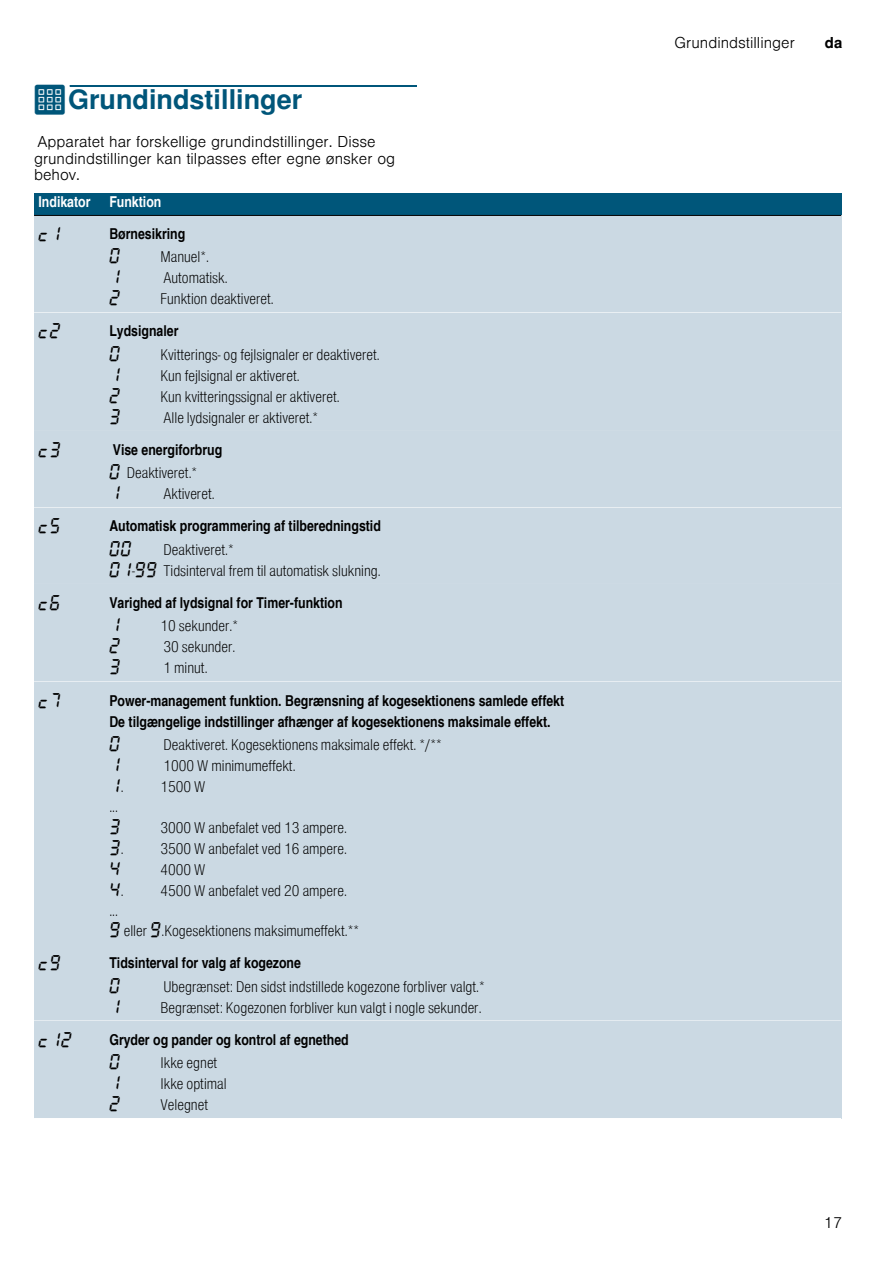
<style>
.page{position:relative;width:893px;height:1263px;background:#fff}
.page>*{position:absolute;margin:0;border:0;box-sizing:border-box;transform-origin:0 0}
.t1{font:700 27px "Nimbus San L";color:#00567a}
.t2{font:16.5px "BSH Symb All";color:#000}
.t3{font:15px/21px "Nimbus San L Lig Con";color:#000}
.t4{font:15px/21px "Nimbus San L Bol Con";color:#000}
.t5{font:300 15px/16.5px "Nimbus San L";color:#000}
.t6{font:15px "Nimbus San L Bol Con";color:#fff}
.t7{font:700 15px "Nimbus San L";color:#000}
.s1{font-family:"BSH Symb PG2";font-weight:400}
.s2{font-family:"BSH Symb All";font-size:16.5px}
.s3{font-family:"Nimbus San L Lig Con";font-size:15px}
</style>
<div class="page">
<div style="left:70px;top:85px;width:347px;height:2px;border:1px solid #00567a"></div>
<div style="left:34px;top:193px;width:71px;height:22px;background:#00567a"></div>
<div style="left:105px;top:193px;width:736px;height:22px;background:#00567a"></div>
<div style="left:34px;top:215px;width:71px;height:98px;background:#cbd9e3"></div>
<div style="left:105px;top:215px;width:736px;height:32px;background:#cbd9e3"></div>
<div style="left:105px;top:247px;width:736px;height:66px;background:#cbd9e3"></div>
<hr style="left:34px;top:215px;width:807px;height:1px;background:#000">
<hr style="left:34px;top:312px;width:807px;height:1px;background:#fff">
<div style="left:34px;top:313px;width:71px;height:118px;background:#cbd9e3"></div>
<div style="left:105px;top:313px;width:736px;height:31px;background:#cbd9e3"></div>
<div style="left:105px;top:344px;width:736px;height:87px;background:#cbd9e3"></div>
<div style="left:34px;top:431px;width:71px;height:77px;background:#cbd9e3"></div>
<div style="left:105px;top:431px;width:736px;height:32px;background:#cbd9e3"></div>
<div style="left:105px;top:463px;width:736px;height:45px;background:#cbd9e3"></div>
<hr style="left:34px;top:507px;width:807px;height:1px;background:#fff">
<div style="left:34px;top:508px;width:71px;height:76px;background:#cbd9e3"></div>
<div style="left:105px;top:508px;width:736px;height:31px;background:#cbd9e3"></div>
<div style="left:105px;top:539px;width:736px;height:45px;background:#cbd9e3"></div>
<div style="left:34px;top:584px;width:71px;height:98px;background:#cbd9e3"></div>
<div style="left:105px;top:584px;width:736px;height:32px;background:#cbd9e3"></div>
<div style="left:105px;top:616px;width:736px;height:66px;background:#cbd9e3"></div>
<hr style="left:34px;top:681px;width:807px;height:1px;background:#fff">
<div style="left:34px;top:682px;width:71px;height:262px;background:#cbd9e3"></div>
<div style="left:105px;top:682px;width:736px;height:52px;background:#cbd9e3"></div>
<div style="left:105px;top:734px;width:736px;height:210px;background:#cbd9e3"></div>
<div style="left:34px;top:944px;width:71px;height:77px;background:#cbd9e3"></div>
<div style="left:105px;top:944px;width:736px;height:32px;background:#cbd9e3"></div>
<div style="left:105px;top:976px;width:736px;height:45px;background:#cbd9e3"></div>
<hr style="left:34px;top:1020px;width:807px;height:1px;background:#fff">
<div style="left:34px;top:1021px;width:71px;height:97px;background:#cbd9e3"></div>
<div style="left:105px;top:1021px;width:736px;height:31px;background:#cbd9e3"></div>
<div style="left:105px;top:1052px;width:736px;height:66px;background:#cbd9e3"></div>
<h1 class="t1" style="left:34px;top:83px;width:270px"><span class="s1">Q</span>Grundindstillinger</h1>
<p class="t5" style="left:34px;top:132px;width:363px">Apparatet har forskellige grundindstillinger. Disse grundindstillinger kan tilpasses efter egne ønsker og behov.</p>
<p class="t6" style="left:39px;top:193px;width:53px">Indikator</p>
<p class="t6" style="left:109px;top:193px;width:53px">Funktion</p>
<p class="t2" style="left:39px;top:225px;width:24px">™‚</p>
<p class="t4" style="left:109px;top:223px;width:77px">Børnesikring</p>
<p class="t2" style="left:109px;top:247px;width:13px">‹</p>
<p class="t3" style="left:160px;top:246px;width:50px">Manuel*.</p>
<p class="t2" style="left:109px;top:268px;width:13px">‚</p>
<p class="t3" style="left:163px;top:267px;width:66px">Automatisk.</p>
<p class="t2" style="left:109px;top:289px;width:13px">ƒ</p>
<p class="t3" style="left:160px;top:288px;width:115px">Funktion deaktiveret.</p>
<p class="t2" style="left:39px;top:322px;width:24px">™ƒ</p>
<p class="t4" style="left:109px;top:320px;width:71px">Lydsignaler</p>
<p class="t2" style="left:109px;top:345px;width:13px">‹</p>
<p class="t3" style="left:160px;top:344px;width:221px">Kvitterings- og fejlsignaler er deaktiveret.</p>
<p class="t2" style="left:109px;top:366px;width:13px">‚</p>
<p class="t3" style="left:160px;top:365px;width:141px">Kun fejlsignal er aktiveret.</p>
<p class="t2" style="left:109px;top:387px;width:13px">ƒ</p>
<p class="t3" style="left:160px;top:386px;width:181px">Kun kvitteringssignal er aktiveret.</p>
<p class="t2" style="left:109px;top:408px;width:13px">„</p>
<p class="t3" style="left:163px;top:407px;width:156px">Alle lydsignaler er aktiveret.*</p>
<p class="t2" style="left:39px;top:441px;width:24px">™„</p>
<p class="t4" style="left:113px;top:439px;width:111px">Vise energiforbrug</p>
<p class="t3" style="left:109px;top:462px;width:89px"><span class="s2">‹</span> Deaktiveret.*</p>
<p class="t2" style="left:109px;top:484px;width:13px">‚</p>
<p class="t3" style="left:163px;top:483px;width:53px">Aktiveret.</p>
<p class="t2" style="left:39px;top:517px;width:24px">™†</p>
<p class="t4" style="left:109px;top:515px;width:273px">Automatisk programmering af tilberedningstid</p>
<p class="t2" style="left:109px;top:540px;width:24px">‹‹</p>
<p class="t3" style="left:109px;top:539px;width:273px;text-indent:54px">Deaktiveret.*<br><span class="s2">‹‚</span>-<span class="s2">ŠŠ</span> Tidsinterval frem til automatisk slukning.</p>
<p class="t2" style="left:39px;top:594px;width:24px">™‡</p>
<p class="t4" style="left:109px;top:592px;width:235px">Varighed af lydsignal for Timer-funktion</p>
<p class="t2" style="left:109px;top:616px;width:13px">‚</p>
<p class="t3" style="left:160px;top:615px;width:79px">10 sekunder.*</p>
<p class="t2" style="left:109px;top:637px;width:13px">ƒ</p>
<p class="t3" style="left:163px;top:636px;width:73px">30 sekunder.</p>
<p class="t2" style="left:109px;top:658px;width:13px">„</p>
<p class="t3" style="left:163px;top:657px;width:46px">1 minut.</p>
<p class="t2" style="left:39px;top:691px;width:24px">™ˆ</p>
<p class="t4" style="left:109px;top:689px;width:456px">Power-management funktion. Begrænsning af kogesektionens samlede effekt<br>De tilgængelige indstillinger afhænger af kogesektionens maksimale effekt.</p>
<p class="t2" style="left:109px;top:735px;width:13px">‹</p>
<p class="t3" style="left:163px;top:734px;width:280px">Deaktiveret. Kogesektionens maksimale effekt. */**</p>
<p class="t2" style="left:109px;top:756px;width:13px">‚</p>
<p class="t3" style="left:163px;top:755px;width:134px">1000 W minimumeffekt.</p>
<p class="t2" style="left:109px;top:777px;width:16px">‚<span class="s3">.</span></p>
<p class="t3" style="left:160px;top:776px;width:46px">1500 W</p>
<p class="t3" style="left:109px;top:796px;width:10px">...</p>
<p class="t2" style="left:109px;top:817px;width:13px">„</p>
<p class="t3" style="left:160px;top:816px;width:188px">3000 W anbefalet ved 13 ampere.</p>
<p class="t2" style="left:109px;top:838px;width:16px">„<span class="s3">.</span></p>
<p class="t3" style="left:160px;top:837px;width:188px">3500 W anbefalet ved 16 ampere.</p>
<p class="t2" style="left:109px;top:859px;width:13px">…</p>
<p class="t3" style="left:160px;top:858px;width:46px">4000 W</p>
<p class="t2" style="left:109px;top:880px;width:16px">…<span class="s3">.</span></p>
<p class="t3" style="left:160px;top:879px;width:188px">4500 W anbefalet ved 20 ampere.</p>
<p class="t3" style="left:109px;top:899px;width:251px;line-height:20.5px">...<br><span class="s2">Š</span> eller <span class="s2">Š</span>.Kogesektionens maksimumeffekt.**</p>
<p class="t2" style="left:39px;top:954px;width:24px">™Š</p>
<p class="t4" style="left:109px;top:952px;width:193px">Tidsinterval for valg af kogezone</p>
<p class="t2" style="left:109px;top:976px;width:13px">‹</p>
<p class="t3" style="left:163px;top:975px;width:323px">Ubegrænset: Den sidst indstillede kogezone forbliver valgt.*</p>
<p class="t2" style="left:109px;top:997px;width:13px">‚</p>
<p class="t3" style="left:160px;top:996px;width:322px">Begrænset: Kogezonen forbliver kun valgt i nogle sekunder.</p>
<p class="t2" style="left:39px;top:1030px;width:35px">™‚ƒ</p>
<p class="t4" style="left:109px;top:1028px;width:241px">Gryder og pander og kontrol af egnethed</p>
<p class="t2" style="left:109px;top:1053px;width:13px">‹</p>
<p class="t3" style="left:160px;top:1052px;width:58px">Ikke egnet</p>
<p class="t2" style="left:109px;top:1074px;width:13px">‚</p>
<p class="t3" style="left:160px;top:1073px;width:68px">Ikke optimal</p>
<p class="t2" style="left:109px;top:1095px;width:13px">ƒ</p>
<p class="t3" style="left:160px;top:1094px;width:49px">Velegnet</p>
<p class="t5" style="left:674px;top:33px;width:122px">Grundindstillinger</p>
<p class="t7" style="left:824px;top:34px;width:19px">da</p>
<p class="t5" style="left:824px;top:1213px;width:20px">17</p>
</div>
